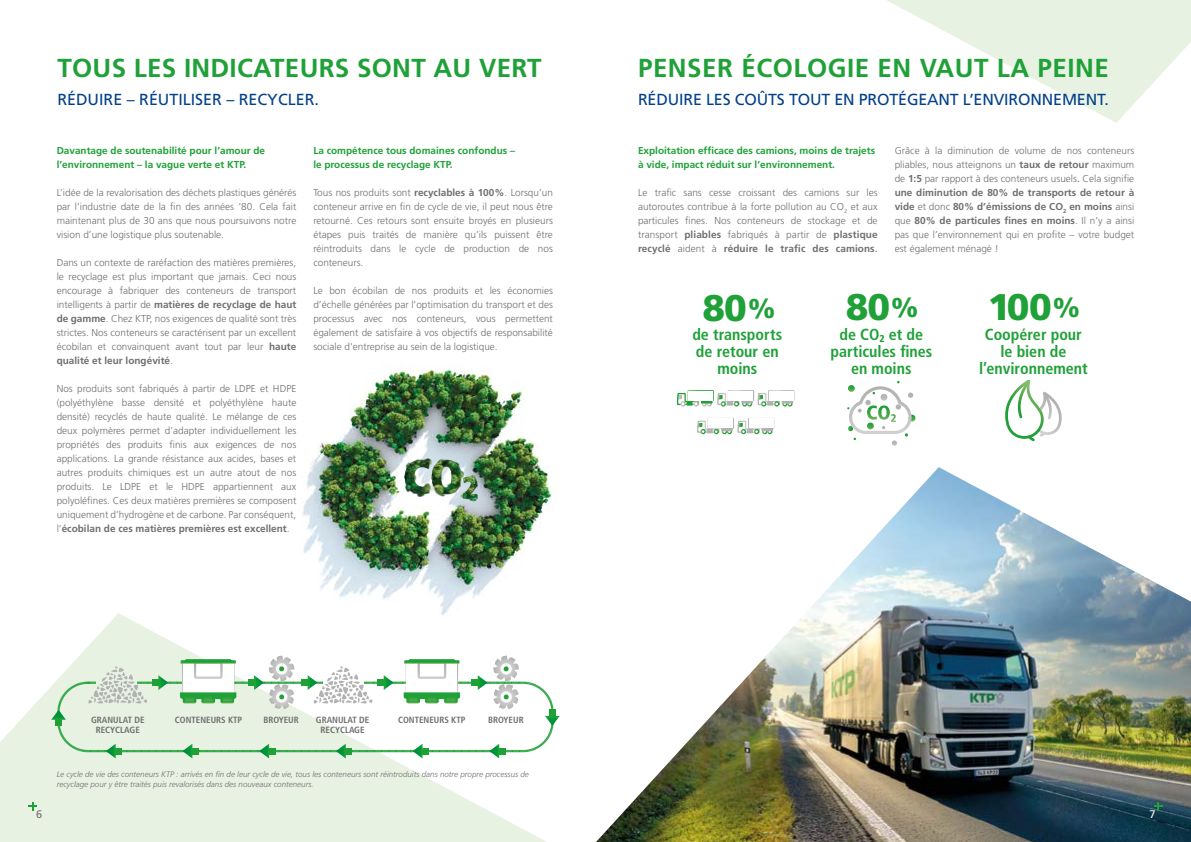
<style>
.page{position:relative;width:1191px;height:842px;background:#fff}
.page>*{position:absolute;margin:0;border:0;box-sizing:border-box;transform-origin:0 0}
.t1{font:900 37px "Frutiger LT Std";letter-spacing:-.03em;color:#1fa138}
.t2{font:700 26px "Frutiger LT Std";letter-spacing:.01em;color:#1fa138}
.t3{font:700 condensed 16px/17px "Frutiger LT Std";color:#1fa138;text-align:center}
.t4{font:16px "Frutiger LT Std";letter-spacing:-.01em;color:#024189}
.t5{font:11px "Frutiger LT Std";color:#706f6f}
.t6{font:11px "Frutiger LT Std";color:#fff}
.t7{font:300 10px/14px "Frutiger LT Std";color:#706f6f;text-align:justify}
.t8{font:700 10px/14px "Frutiger LT Std";color:#1fa138}
.t9{font:700 condensed 9px/10px "Frutiger LT Std";color:#706f6f;text-align:center}
.t10{font:italic 300 8px/10px "Frutiger LT Std";color:#706f6f}
.s1{font-weight:700}
.s2{font-weight:400}
.s3{font-size:27.2px}
</style>
<div class="page">
<svg style="left:0;top:613px;width:547px;height:229px;fill:#e8f2e3"></svg>
<svg style="left:887px;top:0;width:304px;height:123px;fill:#e8f2e3"></svg>
<img style="left:596px;top:467px;width:595px;height:375px">
<img style="left:287px;top:364px;width:270px;height:254px">
<img style="left:398px;top:451px;width:86px;height:57px">
<img style="left:405px;top:460px;width:71px;height:38px">
<svg style="left:51px;top:655px;width:509px;height:103px"></svg>
<svg style="left:1005px;top:380px;width:57px;height:62px"></svg>
<svg style="left:847px;top:381px;width:68px;height:65px"></svg>
<svg style="left:687px;top:390px;width:27px;height:2px"></svg>
<svg style="left:728px;top:390px;width:26px;height:2px"></svg>
<svg style="left:677px;top:392px;width:116px;height:15px"></svg>
<div style="left:768px;top:390px;width:26px;height:11px;background:#fff;border:1px solid #fff"></div>
<hr style="left:761px;top:427px;width:12px;height:4px;background:#b3b2b2">
<svg style="left:697px;top:420px;width:75px;height:14px"></svg>
<div style="left:748px;top:418px;width:26px;height:11px;background:#fff;border:1px solid #fff"></div>
<svg style="left:28px;top:802px;width:9px;height:8px"></svg>
<svg style="left:1154px;top:802px;width:8px;height:8px"></svg>
<h2 class="t2" style="left:57px;top:53px;width:486px">TOUS LES INDICATEURS SONT AU VERT</h2>
<h3 class="t4" style="left:57px;top:90px;width:263px">RÉDUIRE – RÉUTILISER – RECYCLER.</h3>
<p class="t8" style="left:57px;top:144px;width:210px">Davantage de soutenabilité pour l’amour de l’environnement – la vague verte et KTP.</p>
<p class="t7" style="left:57px;top:186px;width:241px">L’idée de la revalorisation des déchets plastiques générés par l’industrie date de la fin des années ’80. Cela fait maintenant plus de 30 ans que nous poursuivons notre vision d’une logistique plus soutenable.</p>
<p class="t7" style="left:57px;top:256px;width:241px">Dans un contexte de raréfaction des matières premières, le recyclage est plus important que jamais. Ceci nous encourage à fabriquer des conteneurs de transport intelligents à partir de <span class="s1">matières de recyclage de haut de gamme</span>. Chez KTP, nos exigences de qualité sont très strictes. Nos conteneurs se caractérisent par un excellent écobilan et convainquent avant tout par leur <span class="s1">haute qualité et leur longévité</span>.</p>
<p class="t7" style="left:57px;top:382px;width:241px">Nos produits sont fabriqués à partir de LDPE et HDPE (polyéthylène basse densité et polyéthylène haute densité) recyclés de haute qualité. Le mélange de ces deux polymères permet d’adapter individuellement les propriétés des produits finis aux exigences de nos applications. La grande résistance aux acides, bases et autres produits chimiques est un autre atout de nos produits. Le LDPE et le HDPE appartiennent aux polyoléfines. Ces deux matières premières se composent uniquement d’hydrogène et de carbone. Par conséquent, l’<span class="s1">écobilan de ces matières premières est excellent</span>.</p>
<p class="t8" style="left:313px;top:144px;width:203px">La compétence tous domaines confondus – le processus de recyclage KTP.</p>
<p class="t7" style="left:313px;top:186px;width:241px">Tous nos produits sont <span class="s1">recyclables à 100%</span>. Lorsqu’un conteneur arrive en fin de cycle de vie, il peut nous être retourné. Ces retours sont ensuite broyés en plusieurs étapes puis traités de manière qu’ils puissent être réintroduits dans le cycle de production de nos conteneurs.</p>
<p class="t7" style="left:313px;top:284px;width:241px">Le bon écobilan de nos produits et les économies d’échelle générées par l’optimisation du transport et des processus avec nos conteneurs, vous permettent également de satisfaire à vos objectifs de responsabilité sociale d'entreprise au sein de la logistique.</p>
<p class="t9" style="left:91px;top:715px;width:55px">GRANULAT DE<br>RECYCLAGE</p>
<p class="t9" style="left:316px;top:715px;width:55px">GRANULAT DE<br>RECYCLAGE</p>
<p class="t9" style="left:175px;top:715px;width:69px">CONTENEURS KTP</p>
<p class="t9" style="left:263px;top:715px;width:37px">BROYEUR</p>
<p class="t9" style="left:398px;top:715px;width:69px">CONTENEURS KTP</p>
<p class="t9" style="left:488px;top:715px;width:37px">BROYEUR</p>
<p class="t10" style="left:57px;top:769px;width:474px">Le cycle de vie des conteneurs KTP : arrivés en fin de leur cycle de vie, tous les conteneurs sont réintroduits dans notre propre processus de recyclage pour y être traités puis revalorisés dans des nouveaux conteneurs.</p>
<h2 class="t2" style="left:638px;top:53px;width:472px">PENSER ÉCOLOGIE EN VAUT LA PEINE</h2>
<h3 class="t4" style="left:638px;top:90px;width:472px">RÉDUIRE LES COÛTS TOUT EN PROTÉGEANT L’ENVIRONNEMENT.</h3>
<p class="t8" style="left:638px;top:144px;width:239px">Exploitation efficace des camions, moins de trajets à vide, impact réduit sur l’environnement.</p>
<p class="t7" style="left:638px;top:186px;width:241px">Le trafic sans cesse croissant des camions sur les autoroutes contribue à la forte pollution au CO<sub>2</sub> et aux particules fines. Nos conteneurs de stockage et de transport <span class="s1">pliables</span> fabriqués à partir de <span class="s1">plastique recyclé</span> aident à <span class="s1">réduire le trafic des camions</span><span class="s2">.</span></p>
<p class="t7" style="left:894px;top:144px;width:241px">Grâce à la diminution de volume de nos conteneurs pliables, nous atteignons un <span class="s1">taux de retour</span> maximum de <span class="s1">1:5</span> par rapport à des conteneurs usuels<span class="s2">.</span> Cela signifie <span class="s1">une diminution de 80% de transports de retour à vide</span> et donc <span class="s1">80% d’émissions de CO</span><sub>2</sub> <span class="s1">en moins</span> ainsi que <span class="s1">80% de particules fines en moins</span>. Il n’y a ainsi pas que l’environnement qui en profite – votre budget est également ménagé !</p>
<h1 class="t1" style="left:702px;top:286px;width:74px">80<span class="s3">%</span></h1>
<h3 class="t3" style="left:692px;top:326px;width:91px">de transports de retour en moins</h3>
<h1 class="t1" style="left:846px;top:285px;width:74px">80<span class="s3">%</span></h1>
<h3 class="t3" style="left:830px;top:326px;width:103px">de CO<sub>2</sub> et de particules fines en moins</h3>
<h1 class="t1" style="left:987px;top:285px;width:94px">100<span class="s3">%</span></h1>
<h3 class="t3" style="left:979px;top:326px;width:110px">Coopérer pour le bien de l’environnement</h3>
<p class="t5" style="left:36px;top:807px;width:8px">6</p>
<p class="t6" style="left:1149px;top:807px;width:8px">7</p>
</div>
